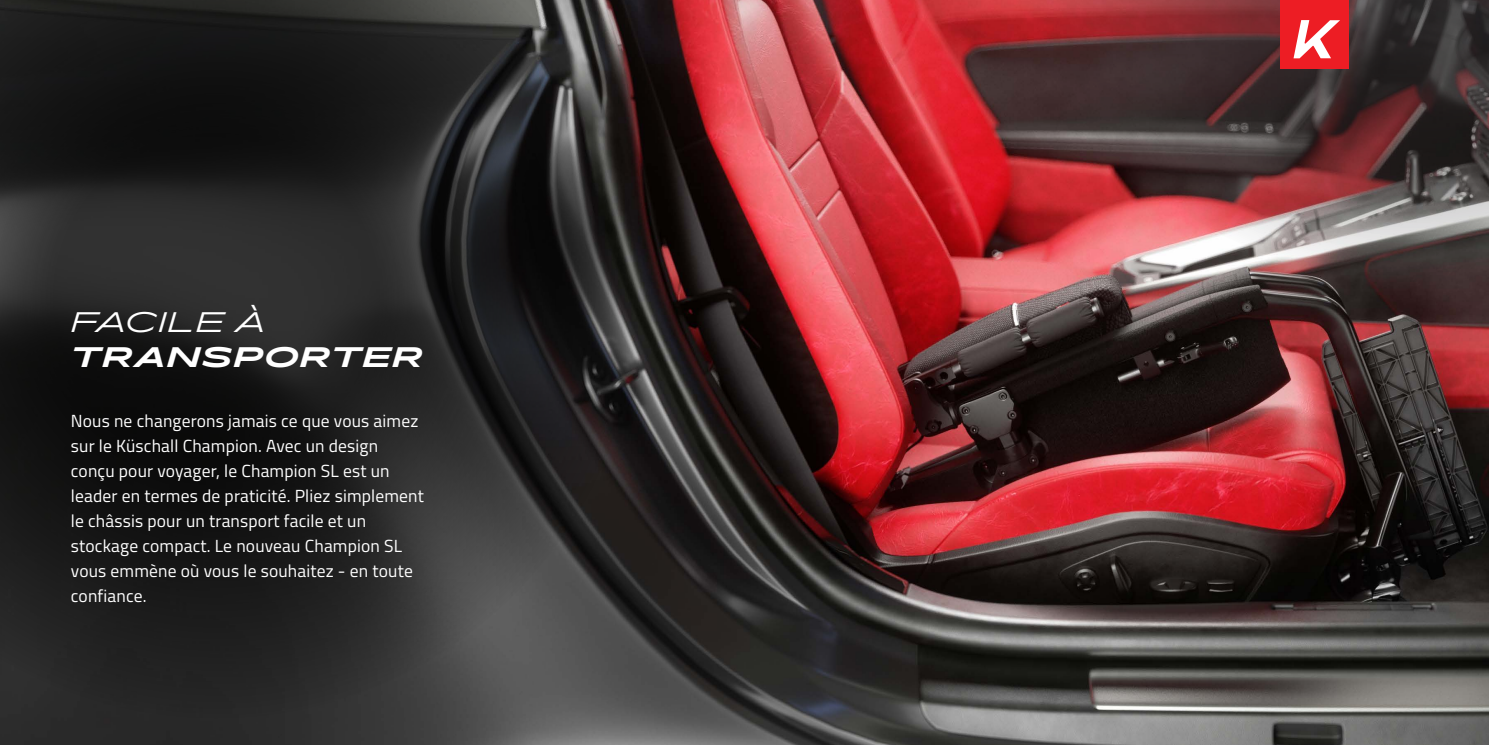
<style>
.page{position:relative;width:1489px;height:745px;background:#fff}
.page>*{position:absolute;margin:0;border:0;box-sizing:border-box;transform-origin:0 0}
.t1{font:italic 700 27.5px "Pano";letter-spacing:.06em;color:#fff}
.t2{font:italic 300 27.5px "Pano";letter-spacing:.045em;color:#fff}
.t3{font:17.5px/25px "Titillium Web";letter-spacing:.01em;color:#fff}
</style>
<div class="page">
<img style="left:0;top:0;width:1488px;height:744px">
<svg style="left:0;top:0;width:638px;height:717px;background:#252525"></svg>
<img style="left:992px;top:0;width:496px;height:282px">
<div style="left:1280px;top:0;width:68px;height:68px;background:#ed1d24"></div>
<svg style="left:1293px;top:20px;width:46px;height:38px"></svg>
<h1 class="t2" style="left:71px;top:304px;width:195px">FACILE À</h1>
<h1 class="t1" style="left:71px;top:339px;width:354px">TRANSPORTER</h1>
<p class="t3" style="left:71px;top:407px;width:354px">Nous ne changerons jamais ce que vous aimez sur le Küschall Champion. Avec un design conçu pour voyager, le Champion SL est un leader en termes de praticité. Pliez simplement le châssis pour un transport facile et un stockage compact. Le nouveau Champion SL vous emmène où vous le souhaitez - en toute confiance.</p>
</div>
